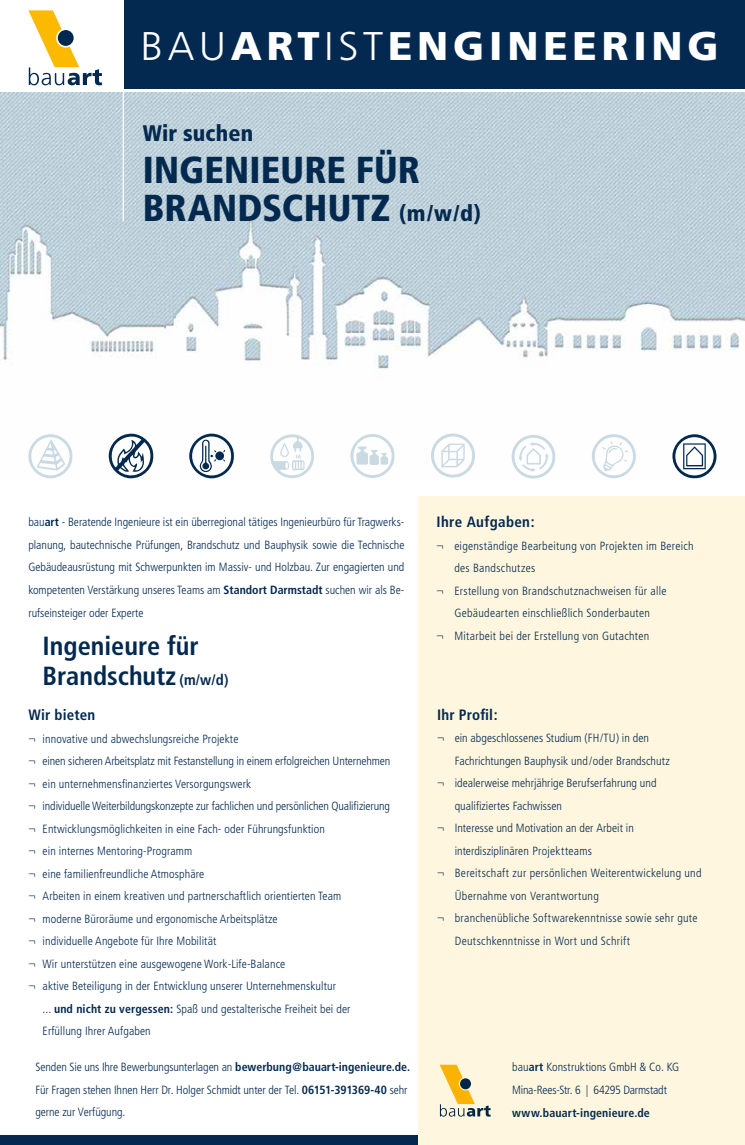
<style>
.page{position:relative;width:745px;height:1145px;background:#fff}
.page>*{position:absolute;margin:0;border:0;box-sizing:border-box;transform-origin:0 0}
.t1{font:900 40px "Frutiger";letter-spacing:.12em;color:#fff}
.t2{font:900 condensed 37.5px/37.5px "Frutiger";letter-spacing:.005em;color:#03294f}
.t3{font:700 condensed 26.25px/30px "Frutiger";color:#03294f}
.t4{font:900 condensed 22.5px "Frutiger";letter-spacing:.005em;color:#03294f}
.t5{font:700 condensed 15px "Frutiger";letter-spacing:.015em;color:#03294f}
.t6{font:300 condensed 11.88px/22.5px "Frutiger";letter-spacing:.01em;color:#03294f;text-align:justify}
.t7{font:300 condensed 11.88px/22.5px "Frutiger";letter-spacing:-.01em;color:#03294f}
.t8{font:700 condensed 11.88px "Frutiger";letter-spacing:.01em;color:#03294f}
.s1{font-weight:300}
.s2{font-size:22.5px}
.s3{font-weight:700}
.s4{font-size:15px}
</style>
<div class="page">
<div style="left:0;top:1135px;width:744px;height:9px;background:#032950"></div>
<div style="left:418px;top:497px;width:326px;height:647px;background:#fef6de"></div>
<svg style="left:439px;top:1064px;width:51px;height:52px"></svg>
<svg style="left:459px;top:1078px;width:11px;height:11px"></svg>
<svg style="left:28px;top:10px;width:74px;height:75px"></svg>
<div style="left:58px;top:30px;width:16px;height:16px;background:#002851;border-radius:50%"></div>
<div style="left:124px;top:0;width:620px;height:89px;background:#032950"></div>
<img style="left:0;top:93px;width:744px;height:386px">
<hr style="left:123px;top:83px;width:1px;height:138px;background:#fff">
<svg style="left:108px;top:433px;width:46px;height:46px"></svg>
<svg style="left:270px;top:434px;width:44px;height:44px"></svg>
<svg style="left:430px;top:433px;width:45px;height:44px"></svg>
<svg style="left:28px;top:433px;width:45px;height:46px"></svg>
<svg style="left:349px;top:433px;width:46px;height:45px"></svg>
<svg style="left:510px;top:434px;width:45px;height:45px"></svg>
<svg style="left:671px;top:433px;width:45px;height:46px"></svg>
<svg style="left:590px;top:433px;width:46px;height:46px"></svg>
<svg style="left:189px;top:433px;width:45px;height:45px"></svg>
<h1 class="t1" style="left:141px;top:22px;width:579px"><span class="s1">BAU</span>ART<span class="s1">IST</span>ENGINEERING</h1>
<h3 class="t4" style="left:143px;top:119px;width:112px">Wir suchen</h3>
<h2 class="t2" style="left:143px;top:151px;width:339px">INGENIEURE FÜR<br>BRANDSCHUTZ <span class="s2">(m/w/d)</span></h2>
<p class="t6" style="left:28px;top:511px;width:377px">bau<span class="s3">art</span> - Beratende Ingenieure ist ein überregional tätiges Ingenieurbüro für Tragwerks&shy;planung, bautechnische Prüfungen, Brandschutz und Bauphysik sowie die Technische Gebäudeausrüstung mit Schwerpunkten im Massiv- und Holzbau. Zur engagierten und kompetenten Verstärkung unseres Teams am <span class="s3">Standort Darmstadt</span> suchen wir als Be&shy;rufseinsteiger oder Experte</p>
<h3 class="t3" style="left:43px;top:631px;width:187px">Ingenieure für<br>Brandschutz <span class="s4">(m/w/d)</span></h3>
<p class="t5" style="left:28px;top:706px;width:68px">Wir bieten</p>
<p class="t6" style="left:28px;top:727px;width:211px">¬ innovative und abwechslungsreiche Projekte</p>
<p class="t7" style="left:28px;top:750px;width:363px">¬ einen sicheren Arbeitsplatz mit Festanstellung in einem erfolgreichen Unternehmen</p>
<p class="t6" style="left:28px;top:772px;width:224px">¬ ein unternehmensfinanziertes Versorgungswerk</p>
<p class="t7" style="left:28px;top:795px;width:363px">¬ individuelle Weiterbildungskonzepte zur fachlichen und persönlichen Qualifizierung</p>
<p class="t6" style="left:28px;top:817px;width:298px">¬ Entwicklungsmöglichkeiten in eine Fach- oder Führungsfunktion</p>
<p class="t6" style="left:28px;top:840px;width:165px">¬ ein internes Mentoring-Programm</p>
<p class="t6" style="left:28px;top:862px;width:177px">¬ eine familienfreundliche Atmosphäre</p>
<p class="t6" style="left:28px;top:885px;width:314px">¬ Arbeiten in einem kreativen und partnerschaftlich orientierten Team</p>
<p class="t6" style="left:28px;top:907px;width:251px">¬ moderne Büroräume und ergonomische Arbeitsplätze</p>
<p class="t6" style="left:28px;top:930px;width:189px">¬ individuelle Angebote für Ihre Mobilität</p>
<p class="t6" style="left:28px;top:952px;width:258px">¬ Wir unterstützen eine ausgewogene Work-Life-Balance</p>
<p class="t6" style="left:28px;top:975px;width:309px">¬ aktive Beteiligung in der Entwicklung unserer Unternehmenskultur</p>
<p class="t6" style="left:43px;top:997px;width:309px">... <span class="s3">und nicht zu vergessen:</span> Spaß und gestalterische Freiheit bei der</p>
<p class="t6" style="left:43px;top:1020px;width:110px">Erfüllung Ihrer Aufgaben</p>
<p class="t5" style="left:436px;top:513px;width:100px">Ihre Aufgaben:</p>
<p class="t6" style="left:436px;top:534px;width:258px">¬ eigenständige Bearbeitung von Projekten im Bereich</p>
<p class="t6" style="left:454px;top:557px;width:82px">des Bandschutzes</p>
<p class="t6" style="left:436px;top:579px;width:231px">¬ Erstellung von Brandschutznachweisen für alle</p>
<p class="t6" style="left:454px;top:602px;width:197px">Gebäudearten einschließlich Sonderbauten</p>
<p class="t6" style="left:436px;top:624px;width:214px">¬ Mitarbeit bei der Erstellung von Gutachten</p>
<p class="t5" style="left:437px;top:705px;width:62px">Ihr Profil:</p>
<p class="t6" style="left:437px;top:727px;width:213px">¬ ein abgeschlossenes Studium (FH/TU) in den</p>
<p class="t6" style="left:454px;top:749px;width:216px">Fachrichtungen Bauphysik und/oder Brandschutz</p>
<p class="t6" style="left:437px;top:772px;width:221px">¬ idealerweise mehrjährige Berufserfahrung und</p>
<p class="t6" style="left:454px;top:794px;width:109px">qualifiziertes Fachwissen</p>
<p class="t6" style="left:437px;top:817px;width:198px">¬ Interesse und Motivation an der Arbeit in</p>
<p class="t6" style="left:454px;top:839px;width:139px">interdisziplinären Projektteams</p>
<p class="t6" style="left:437px;top:862px;width:266px">¬ Bereitschaft zur persönlichen Weiterentwickelung und</p>
<p class="t6" style="left:454px;top:884px;width:145px">Übernahme von Verantwortung</p>
<p class="t6" style="left:437px;top:907px;width:262px">¬ branchenübliche Softwarekenntnisse sowie sehr gute</p>
<p class="t6" style="left:454px;top:929px;width:177px">Deutschkenntnisse in Wort und Schrift</p>
<p class="t6" style="left:35px;top:1055px;width:376px;text-align:left">Senden Sie uns Ihre Bewerbungsunterlagen an <span class="s3">bewerbung@bauart-ingenieure.de.<br></span>Für Fragen stehen Ihnen Herr Dr. Holger Schmidt unter der Tel. <span class="s3">06151-391369-40</span> sehr gerne zur Verfügung.</p>
<p class="t7" style="left:512px;top:1056px;width:168px">bau<span class="s3">art</span> Konstruktions GmbH &amp; Co. KG<br>Mina-Rees-Str. 6 | 64295 Darmstadt</p>
<p class="t8" style="left:512px;top:1105px;width:139px">www.bauart-ingenieure.de</p>
</div>
